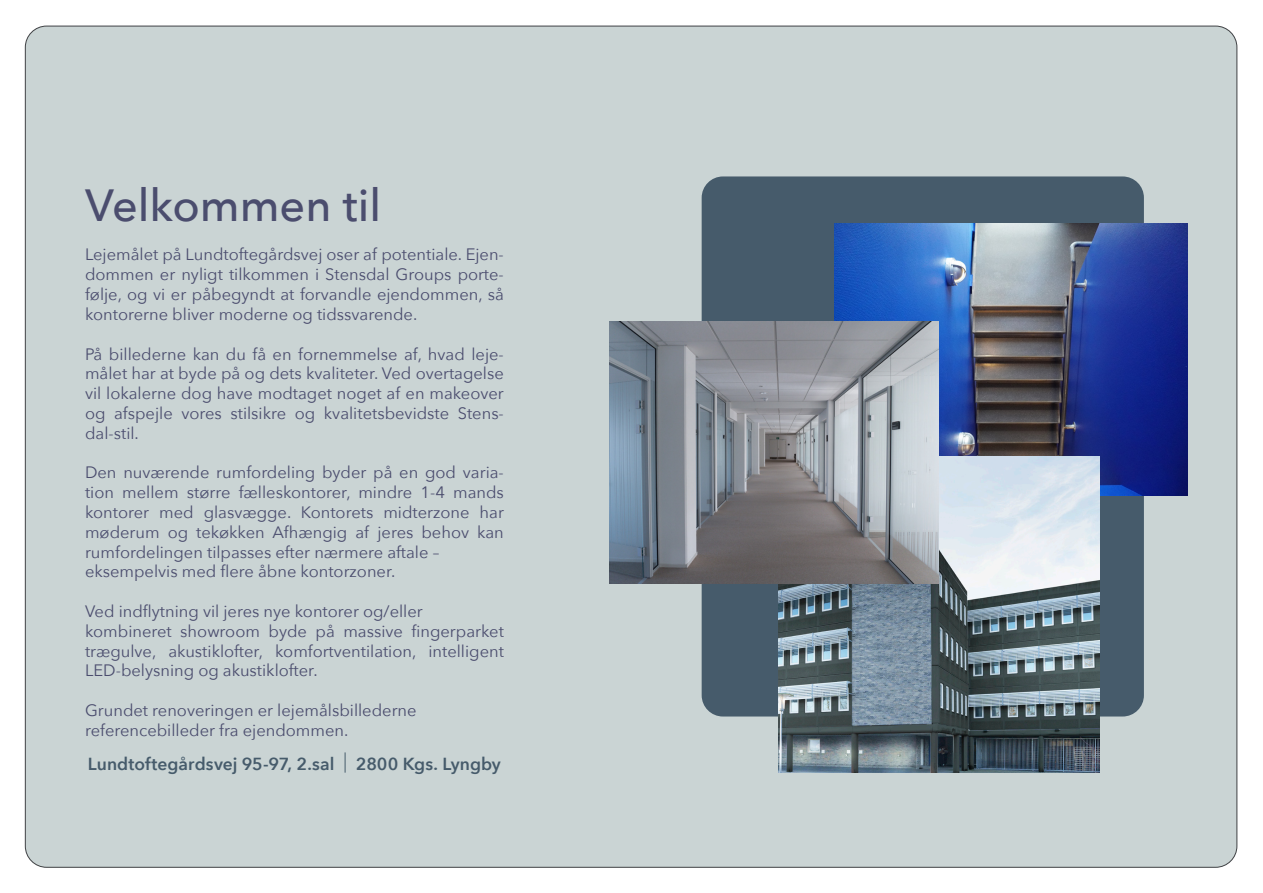
<style>
.page{position:relative;width:1263px;height:893px;background:#fff}
.page>*{position:absolute;margin:0;border:0;box-sizing:border-box;transform-origin:0 0}
.t1{font:500 45px "Avenir Next";color:#4b4d6e}
.t2{font:600 17.4px "Avenir Next";letter-spacing:.005em;color:#465b6b}
.t3{font:16.5px/19.8px "Avenir Next";color:#4b4d6e;text-align:justify}
</style>
<div class="page">
<div style="left:25px;top:26px;width:1212px;height:841px;background:#cad4d4;border-radius:21px"></div>
<svg style="left:345px;top:753px;width:1px;height:19px"></svg>
<div style="left:702px;top:176px;width:442px;height:540px;background:#465b6b;border-radius:21px"></div>
<img style="left:835px;top:223px;width:353px;height:273px">
<img style="left:778px;top:456px;width:321px;height:316px">
<img style="left:609px;top:321px;width:330px;height:262px">
<p class="t1" style="left:85px;top:167px;width:297px">Velkommen til</p>
<p class="t3" style="left:85px;top:244px;width:420px">Lejemålet på Lundtoftegårdsvej oser af potentiale. Ejen&shy;dommen er nyligt tilkommen i Stensdal Groups porte&shy;følje, og vi er påbegyndt at forvandle ejendommen, så kontorerne bliver moderne og tidssvarende.</p>
<p class="t3" style="left:85px;top:343px;width:420px">På billederne kan du få en fornemmelse af, hvad leje&shy;målet har at byde på og dets kvaliteter. Ved overtagelse vil lokalerne dog have modtaget noget af en makeover og afspejle vores stilsikre og kvalitetsbevidste Stens&shy;dal-stil.</p>
<p class="t3" style="left:85px;top:462px;width:420px">Den nuværende rumfordeling byder på en god varia&shy;tion mellem større fælleskontorer, mindre 1-4 mands kontorer med glasvægge. Kontorets midterzone har møderum og tekøkken Afhængig af jeres behov kan rumfordelingen tilpasses efter nærmere aftale –</p>
<p class="t3" style="left:85px;top:561px;width:312px">eksempelvis med flere åbne kontorzoner.</p>
<p class="t3" style="left:85px;top:601px;width:339px">Ved indflytning vil jeres nye kontorer og/eller</p>
<p class="t3" style="left:85px;top:620px;width:420px">kombineret showroom byde på massive fingerparket trægulve, akustiklofter, komfortventilation, intelligent LED-belysning og akustiklofter.</p>
<p class="t3" style="left:85px;top:700px;width:333px">Grundet renoveringen er lejemålsbillederne</p>
<p class="t3" style="left:85px;top:719px;width:265px">referencebilleder fra ejendommen.</p>
<p class="t2" style="left:88px;top:749px;width:248px">Lundtoftegårdsvej 95-97, 2.sal</p>
<p class="t2" style="left:356px;top:749px;width:146px">2800 Kgs. Lyngby</p>
</div>
